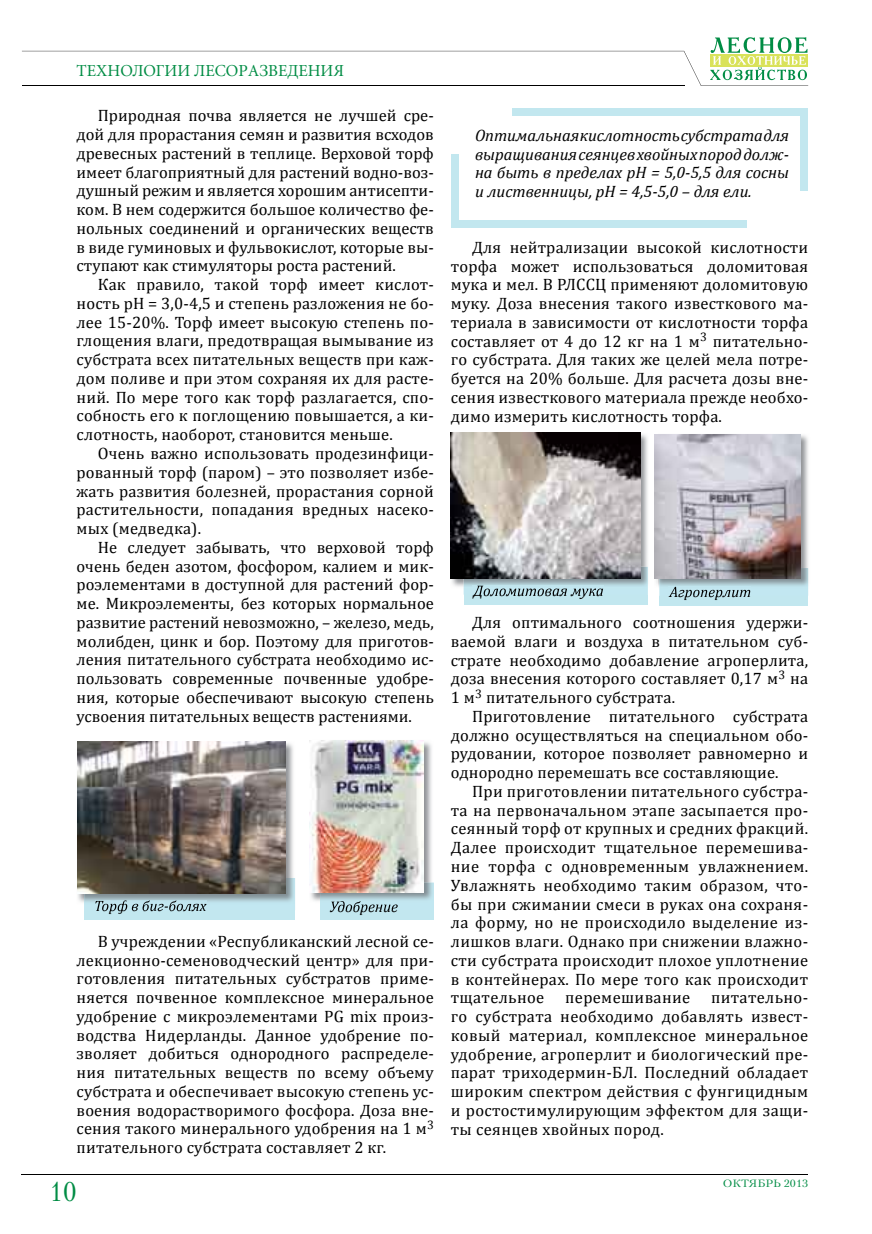
<style>
.page{position:relative;width:872px;height:1234px;background:#fff}
.page>*{position:absolute;margin:0;border:0;box-sizing:border-box;transform-origin:0 0}
.t1{font:27px "Petersburg C";color:#008c44;scale:.95 1}
.t2{font:16.5px/18.8px "Cambria";letter-spacing:.01em;color:#000;text-align:justify}
.t3{font:italic 16.5px/18.8px "Cambria";color:#000;text-align:justify}
.t4{font:16.5px "Miniature";color:#008c44}
.t5{font:italic 15px "Cambria";color:#000}
.t6{font:10.5px "Petersburg C";color:#008c44;scale:1.1 1}
</style>
<div class="page">
<div style="left:451px;top:154px;width:7px;height:73px;background:#c2e7ef"></div>
<div style="left:800px;top:108px;width:8px;height:83px;background:#c2e7ef"></div>
<div style="left:455px;top:220px;width:291px;height:7px;background:#c2e7ef"></div>
<div style="left:512px;top:108px;width:292px;height:8px;background:#c2e7ef"></div>
<div style="left:320px;top:882px;width:114px;height:37px;background:#c2e7ef"></div>
<img style="left:309px;top:740px;width:123px;height:161px">
<img style="left:320px;top:882px;width:114px;height:19px">
<img style="left:330px;top:900px;width:68px;height:9px">
<img style="left:310px;top:740px;width:114px;height:152px">
<div style="left:84px;top:877px;width:211px;height:41px;background:#c2e7ef"></div>
<img style="left:78px;top:741px;width:215px;height:161px">
<img style="left:84px;top:877px;width:211px;height:28px">
<img style="left:95px;top:900px;width:111px;height:10px">
<img style="left:77px;top:741px;width:208px;height:152px">
<div style="left:463px;top:566px;width:184px;height:38px;background:#c2e7ef"></div>
<div style="left:659px;top:568px;width:149px;height:37px;background:#c2e7ef"></div>
<img style="left:450px;top:432px;width:198px;height:162px">
<img style="left:463px;top:566px;width:184px;height:28px">
<img style="left:472px;top:585px;width:131px;height:9px">
<img style="left:451px;top:433px;width:189px;height:145px">
<img style="left:657px;top:434px;width:152px;height:161px">
<img style="left:659px;top:568px;width:149px;height:27px">
<img style="left:668px;top:586px;width:82px;height:9px">
<img style="left:654px;top:434px;width:146px;height:144px">
<hr style="left:21px;top:1174px;width:787px;height:1px;background:#000">
<svg style="left:22px;top:37px;width:786px;height:49px"></svg>
<hr style="left:22px;top:85px;width:663px;height:1px;background:#000">
<p class="t4" style="left:77px;top:63px;width:269px">Технологии лесоразведения</p>
<p class="t2" style="left:77px;top:106px;width:359px;text-indent:21px">Природная почва является не лучшей сре&shy;дой для прорастания семян и развития всходов древесных растений в теплице. Верховой торф имеет благоприятный для растений водно-воз&shy;душный режим и является хорошим антисепти&shy;ком. В нем содержится большое количество фе&shy;нольных соединений и органических веществ в виде гуминовых и фульвокислот, которые вы&shy;ступают как стимуляторы роста растений.</p>
<p class="t2" style="left:77px;top:275px;width:359px;text-indent:21px">Как правило, такой торф имеет кислот&shy;ность рН = 3,0-4,5 и степень разложения не бо&shy;лее 15-20%. Торф имеет высокую степень по&shy;глощения влаги, предотвращая вымывание из субстрата всех питательных веществ при каж&shy;дом поливе и при этом сохраняя их для расте&shy;ний. По мере того как торф разлагается, спо&shy;собность его к поглощению повышается, а ки&shy;слотность, наоборот, становится меньше.</p>
<p class="t2" style="left:77px;top:444px;width:359px;text-indent:21px">Очень важно использовать продезинфици&shy;рованный торф (паром) – это позволяет избе&shy;жать развития болезней, прорастания сорной растительности, попадания вредных насеко&shy;мых (медведка).</p>
<p class="t2" style="left:77px;top:537px;width:359px;text-indent:21px">Не следует забывать, что верховой торф очень беден азотом, фосфором, калием и мик&shy;роэлементами в доступной для растений фор&shy;ме. Микроэлементы, без которых нормальное развитие растений невозможно, – железо, медь, молибден, цинк и бор. Поэтому для приготов&shy;ления питательного субстрата необходимо ис&shy;пользовать современные почвенные удобре&shy;ния, которые обеспечивают высокую степень усвоения питательных веществ растениями.</p>
<p class="t5" style="left:330px;top:895px;width:70px">Удобрение</p>
<p class="t2" style="left:77px;top:931px;width:359px;text-indent:21px">В учреждении «Республиканский лесной се&shy;лекционно-семеноводческий центр» для при&shy;готовления питательных субстратов приме&shy;няется почвенное комплексное минеральное удобрение с микроэлементами PG mix произ&shy;водства Нидерланды. Данное удобрение по&shy;зволяет добиться однородного распределе&shy;ния питательных веществ по всему объему субстрата и обеспечивает высокую степень ус&shy;воения водорастворимого фосфора. Доза вне&shy;сения такого минерального удобрения на 1 м<sup>3 </sup>питательного субстрата составляет 2 кг.</p>
<h1 class="t1" style="left:50px;top:1174px;width:30px">10</h1>
<p class="t3" style="left:475px;top:125px;width:315px">Оптимальная кислотность субстрата для выращивания сеянцев хвойных пород долж&shy;на быть в пределах рН = 5,0-5,5 для сосны и лиственницы, рН = 4,5-5,0 – для ели.</p>
<p class="t2" style="left:451px;top:238px;width:359px;text-indent:21px">Для нейтрализации высокой кислотности торфа может использоваться доломитовая мука и мел. В РЛССЦ применяют доломитовую муку. Доза внесения такого известкового ма&shy;териала в зависимости от кислотности торфа составляет от 4 до 12 кг на 1 м<sup>3</sup> питательно&shy;го субстрата. Для таких же целей мела потре&shy;буется на 20% больше. Для расчета дозы вне&shy;сения известкового материала прежде необхо&shy;димо измерить кислотность торфа.</p>
<p class="t5" style="left:473px;top:580px;width:132px">Доломитовая мука</p>
<p class="t5" style="left:669px;top:581px;width:83px">Агроперлит</p>
<p class="t2" style="left:451px;top:613px;width:359px;text-indent:21px">Для оптимального соотношения удержи&shy;ваемой влаги и воздуха в питательном суб&shy;страте необходимо добавление агроперлита, доза внесения которого составляет 0,17 м<sup>3</sup> на 1 м<sup>3</sup> питательного субстрата.</p>
<p class="t2" style="left:451px;top:706px;width:359px;text-indent:21px">Приготовление питательного субстрата должно осуществляться на специальном обо&shy;рудовании, которое позволяет равномерно и однородно перемешать все составляющие.</p>
<p class="t2" style="left:451px;top:781px;width:359px;text-indent:21px">При приготовлении питательного субстра&shy;та на первоначальном этапе засыпается про&shy;сеянный торф от крупных и средних фракций.<br>Далее происходит тщательное перемешива&shy;ние торфа с одновременным увлажнением.<br>Увлажнять необходимо таким образом, что&shy;бы при сжимании смеси в руках она сохраня&shy;ла форму, но не происходило выделение из&shy;лишков влаги. Однако при снижении влажно&shy;сти субстрата происходит плохое уплотнение в контейнерах. По мере того как происходит тщательное</p>
<p class="t2" style="left:451px;top:987px;width:359px;text-indent:260px">питательно&shy;го субстрата необходимо добавлять извест&shy;ковый материал, комплексное минеральное удобрение, агроперлит и биологический пре&shy;парат триходермин-БЛ. Последний обладает широким спектром действия с фунгицидным и ростостимулирующим эффектом для защи&shy;ты сеянцев хвойных пород.</p>
<p class="t2" style="left:565px;top:987px;width:126px">перемешивание</p>
<p class="t6" style="left:723px;top:1176px;width:79px">Октябрь 2013</p>
</div>
